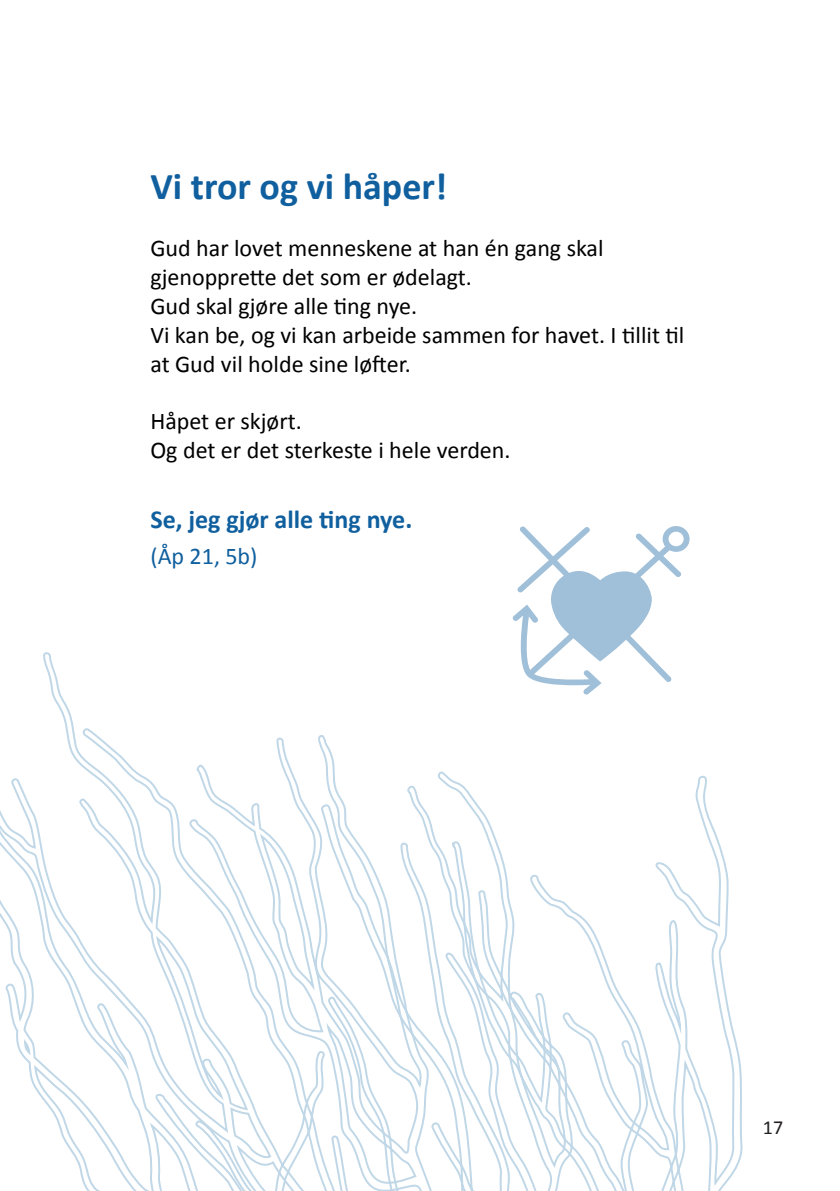
<style>
.page{position:relative;width:840px;height:1191px;background:#fff}
.page>*{position:absolute;margin:0;border:0;box-sizing:border-box;transform-origin:0 0}
.t1{font:700 38px "Calibri";color:#105f9e}
.t2{font:700 26px "Calibri";color:#105f9e}
.t3{font:24px/28.8px "Calibri";color:#000001}
.t4{font:24px "Calibri";color:#105f9e}
.t5{font:20px "Calibri";color:#231f20}
</style>
<div class="page">
<svg style="left:512px;top:526px;width:177px;height:126px"></svg>
<svg style="left:0;top:652px;width:743px;height:539px"></svg>
<p class="t1" style="left:150px;top:159px;width:298px">Vi tror og vi håper!</p>
<p class="t3" style="left:150px;top:233px;width:454px">Gud har lovet menneskene at han én gang skal</p>
<p class="t3" style="left:150px;top:262px;width:323px">gjenopprette det som er ødelagt.</p>
<p class="t3" style="left:150px;top:291px;width:268px">Gud skal gjøre alle ting nye.</p>
<p class="t3" style="left:150px;top:320px;width:535px">Vi kan be, og vi kan arbeide sammen for havet. I tillit til at Gud vil holde sine løfter.</p>
<p class="t3" style="left:150px;top:406px;width:153px">Håpet er skjørt.</p>
<p class="t3" style="left:150px;top:435px;width:361px">Og det er det sterkeste i hele verden.</p>
<p class="t2" style="left:150px;top:500px;width:263px">Se, jeg gjør alle ting nye.</p>
<p class="t4" style="left:150px;top:539px;width:108px">(Åp 21, 5b)</p>
<p class="t5" style="left:762px;top:1113px;width:22px">17</p>
</div>
